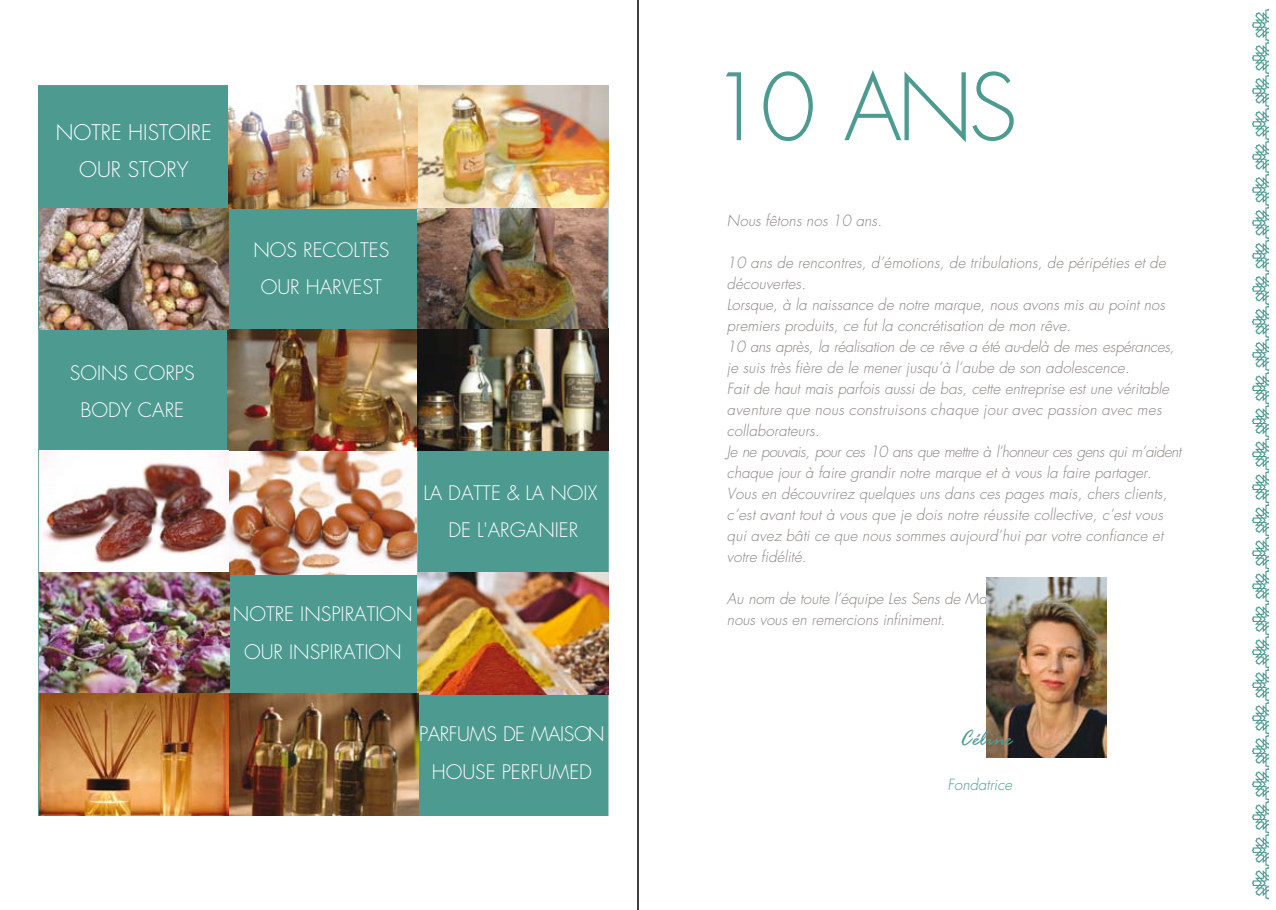
<style>
.page{position:relative;width:1276px;height:910px;background:#fff}
.page>*{position:absolute;margin:0;border:0;box-sizing:border-box;transform-origin:0 0}
.t1{font:300 90px "Futura";color:#4d9a91}
.t2{font:italic 24px "Rage LT";letter-spacing:.015em;color:#4d9a91}
.t3{font:300 21px/37.5px "Futura";color:#fff;text-align:center}
.t4{font:300 19.5px/37.5px "Futura";color:#fff;text-align:center}
.t5{font:300 19.5px/37.5px "Futura";letter-spacing:-.025em;color:#fff;text-align:center}
.t6{font:italic 300 15px/21px "Futura";letter-spacing:.005em;color:#898580}
.t7{font:italic 300 15px "Futura";color:#4d9a91}
</style>
<div class="page">
<hr style="left:637px;top:0;width:2px;height:910px;background:#000">
<img style="left:986px;top:578px;width:120px;height:180px">
<svg style="left:1251px;top:9px;width:18px;height:891px"></svg>
<div style="left:38px;top:85px;width:190px;height:243px;background:#4d9a91"></div>
<div style="left:228px;top:208px;width:189px;height:120px;background:#4d9a91"></div>
<div style="left:38px;top:328px;width:379px;height:122px;background:#4d9a91"></div>
<div style="left:38px;top:450px;width:570px;height:122px;background:#4d9a91"></div>
<div style="left:38px;top:572px;width:380px;height:121px;background:#4d9a91"></div>
<div style="left:418px;top:694px;width:190px;height:122px;background:#4d9a91;border:1px solid #4d9a91"></div>
<img style="left:417px;top:208px;width:191px;height:242px">
<img style="left:227px;top:330px;width:190px;height:244px">
<img style="left:39px;top:451px;width:190px;height:242px">
<img style="left:228px;top:85px;width:380px;height:123px">
<img style="left:39px;top:208px;width:189px;height:121px">
<img style="left:418px;top:572px;width:190px;height:122px">
<img style="left:39px;top:693px;width:379px;height:123px">
<h3 class="t3" style="left:56px;top:113px;width:158px">NOTRE HISTOIRE<br>OUR STORY</h3>
<h3 class="t4" style="left:253px;top:231px;width:137px">NOS RECOLTES<br>OUR HARVEST</h3>
<h3 class="t4" style="left:70px;top:354px;width:126px">SOINS CORPS<br>BODY CARE</h3>
<h3 class="t4" style="left:423px;top:474px;width:175px">LA DATTE &amp; LA NOIX<br>DE L'ARGANIER</h3>
<h3 class="t4" style="left:233px;top:596px;width:181px">NOTRE INSPIRATION<br>OUR INSPIRATION</h3>
<h3 class="t5" style="left:419px;top:716px;width:187px">PARFUMS DE MAISON<br>HOUSE PERFUMED</h3>
<h1 class="t1" style="left:709px;top:50px;width:310px">10 ANS</h1>
<p class="t6" style="left:727px;top:210px;width:156px">Nous fêtons nos 10 ans.</p>
<p class="t6" style="left:727px;top:252px;width:456px">10 ans de rencontres, d’émotions, de tribulations, de péripéties et de découvertes.<br>Lorsque, à la naissance de notre marque, nous avons mis au point nos premiers produits, ce fut la concrétisation de mon rêve.<br>10 ans après, la réalisation de ce rêve a été au-delà de mes espérances, je suis très fière de le mener jusqu’à l’aube de son adolescence.<br>Fait de haut mais parfois aussi de bas, cette entreprise est une véritable aventure que nous construisons chaque jour avec passion avec mes collaborateurs.<br>Je ne pouvais, pour ces 10 ans que mettre à l’honneur ces gens qui m’aident chaque jour à faire grandir notre marque et à vous la faire partager.<br>Vous en découvrirez quelques uns dans ces pages mais, chers clients, c’est avant tout à vous que je dois notre réussite collective, c’est vous qui avez bâti ce que nous sommes aujourd’hui par votre confiance et votre fidélité.</p>
<p class="t6" style="left:727px;top:588px;width:311px">Au nom de toute l’équipe Les Sens de Marrakech, nous vous en remercions infiniment.</p>
<h2 class="t2" style="left:960px;top:725px;width:54px">Céline</h2>
<p class="t7" style="left:947px;top:775px;width:66px">Fondatrice</p>
</div>
